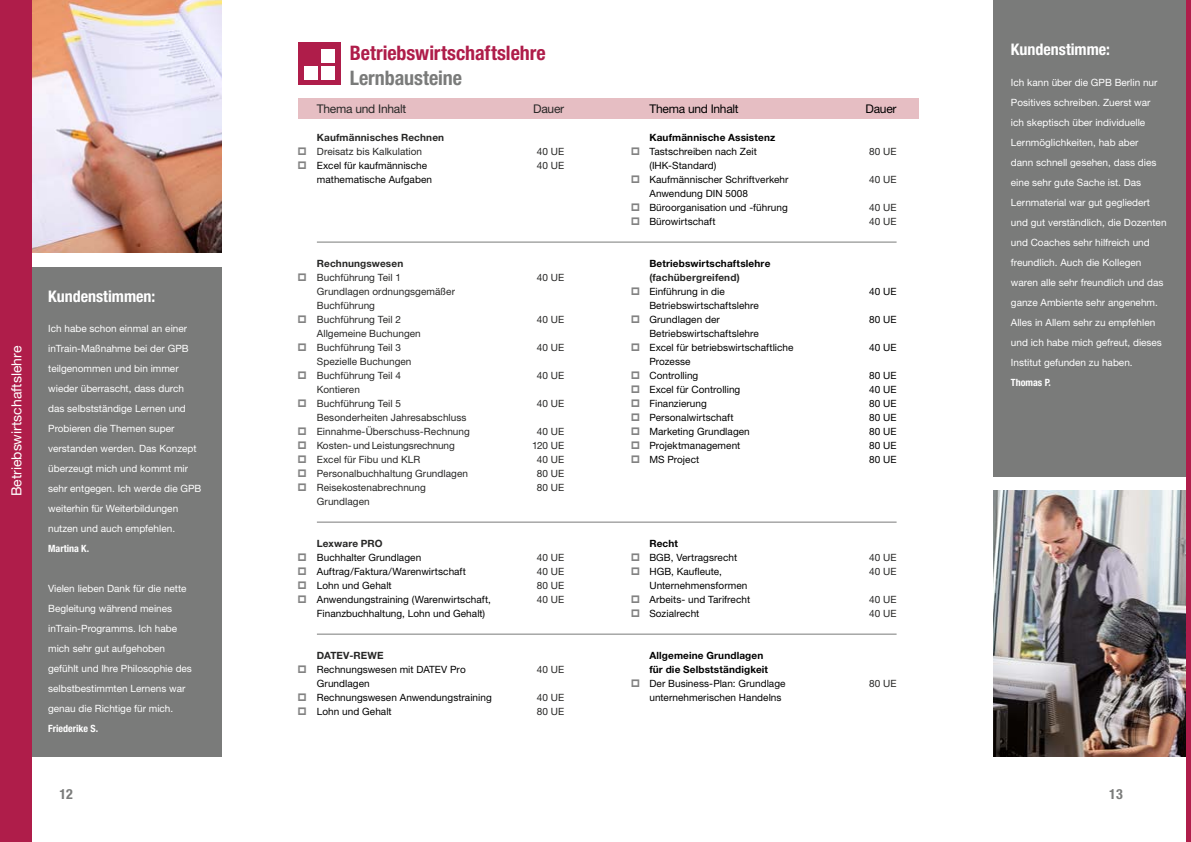
<style>
.page{position:relative;width:1191px;height:842px;background:#fff}
.page>*{position:absolute;margin:0;border:0;box-sizing:border-box;transform-origin:0 0}
.t1{font:700 condensed 20px "Helvetica Neue LT";letter-spacing:-.005em;color:#af1d4a}
.t2{font:700 condensed 20px "Helvetica Neue LT";color:#7a7b7a}
.t3{font:700 condensed 16px "Helvetica Neue LT";color:#fff}
.t4{font:14px "Helvetica Neue LT";letter-spacing:-.005em;color:#fff}
.t5{font:700 condensed 14px "Helvetica Neue LT";color:#7a7b7a}
.t6{font:12px "Helvetica Neue LT";letter-spacing:-.025em;color:#272726}
.t7{font:12px "Helvetica Neue LT";letter-spacing:-.025em;color:#000}
.t8{font:10px/20px "Helvetica Neue LT";color:#fff}
.t9{font:10px/14px "Helvetica Neue LT";letter-spacing:.005em;color:#000}
.t10{font:10px/14px "Helvetica Neue LT";letter-spacing:.005em;color:#272726}
.t11{font:700 10px/14px "Helvetica Neue LT";letter-spacing:.015em;color:#000}
.t12{font:700 10px "Helvetica Neue LT";letter-spacing:.015em;color:#272726}
.t13{font:700 condensed 10px "Helvetica Neue LT";color:#fff}
</style>
<div class="page">
<img style="left:31px;top:0;width:190px;height:253px">
<div style="left:16px;top:267px;width:205px;height:489px;background:#7a7b7a"></div>
<div style="left:298px;top:99px;width:620px;height:20px;background:#e6bec3"></div>
<hr style="left:317px;top:242px;width:579px;height:1px;background:#7a7b7a">
<hr style="left:317px;top:522px;width:579px;height:1px;background:#7a7b7a">
<hr style="left:317px;top:634px;width:579px;height:1px;background:#7a7b7a">
<div style="left:0;top:0;width:31px;height:842px;background:#af1d4a"></div>
<div style="left:994px;top:0;width:197px;height:477px;background:#7a7b7a"></div>
<img style="left:994px;top:490px;width:192px;height:266px">
<div style="left:1186px;top:0;width:5px;height:842px;background:#af1d4a"></div>
<div style="left:298px;top:43px;width:42px;height:42px;background:#af1d4a"></div>
<div style="left:304px;top:66px;width:13px;height:13px;background:#fff"></div>
<div style="left:321px;top:66px;width:14px;height:13px;background:#fff"></div>
<div style="left:321px;top:49px;width:14px;height:13px;background:#fff"></div>
<h3 class="t4" style="left:8px;top:496px;width:152px;rotate:-90deg">Betriebswirtschaftslehre</h3>
<h2 class="t3" style="left:48px;top:286px;width:109px">Kundenstimmen:</h2>
<p class="t8" style="left:48px;top:318px;width:155px">Ich habe schon einmal an einer inTrain-Maßnahme bei der GPB teilgenommen und bin immer wieder überrascht, dass durch das selbstständige Lernen und<br>Probieren die Themen super verstanden werden. Das Konzept überzeugt mich und kommt mir sehr entgegen. Ich werde die GPB weiterhin für Weiterbildungen nutzen und auch empfehlen.</p>
<p class="t13" style="left:48px;top:543px;width:42px">Martina K.</p>
<p class="t8" style="left:48px;top:578px;width:145px">Vielen lieben Dank für die nette<br>Begleitung während meines inTrain-Programms. Ich habe mich sehr gut aufgehoben gefühlt und Ihre Philosophie des selbstbestimmten Lernens war genau die Richtige für mich.</p>
<p class="t13" style="left:48px;top:723px;width:51px">Friederike S.</p>
<h1 class="t1" style="left:350px;top:41px;width:198px">Betriebswirtschaftslehre</h1>
<h1 class="t2" style="left:350px;top:66px;width:114px">Lernbausteine</h1>
<p class="t6" style="left:317px;top:101px;width:91px">Thema und Inhalt</p>
<p class="t12" style="left:317px;top:131px;width:129px">Kaufmännisches Rechnen</p>
<p class="t10" style="left:317px;top:144px;width:107px">Dreisatz bis Kalkulation</p>
<p class="t9" style="left:317px;top:158px;width:117px">Excel für kaufmännische mathematische Aufgaben</p>
<p class="t12" style="left:317px;top:257px;width:88px">Rechnungswesen</p>
<p class="t10" style="left:317px;top:270px;width:154px">Buchführung Teil 1<br>Grundlagen ordnungsgemäßer<br>Buchführung<br>Buchführung Teil 2<br>Allgemeine Buchungen<br>Buchführung Teil 3<br>Spezielle Buchungen<br>Buchführung Teil 4<br>Kontieren<br>Buchführung Teil 5<br>Besonderheiten Jahresabschluss<br>Einnahme-Überschuss-Rechnung<br>Kosten- und Leistungsrechnung<br>Excel für Fibu und KLR<br>Personalbuchhaltung Grundlagen<br>Reisekostenabrechnung<br>Grundlagen</p>
<p class="t12" style="left:317px;top:537px;width:67px">Lexware PRO</p>
<p class="t9" style="left:317px;top:550px;width:176px">Buchhalter Grundlagen<br>Auftrag/Faktura/Warenwirtschaft<br>Lohn und Gehalt<br>Anwendungstraining (Warenwirtschaft,<br>Finanzbuchhaltung, Lohn und Gehalt)</p>
<p class="t12" style="left:317px;top:649px;width:68px">DATEV-REWE</p>
<p class="t9" style="left:317px;top:662px;width:176px">Rechnungswesen mit DATEV Pro<br>Grundlagen<br>Rechnungswesen Anwendungstraining<br>Lohn und Gehalt</p>
<p class="t6" style="left:533px;top:101px;width:32px">Dauer</p>
<p class="t10" style="left:537px;top:144px;width:29px">40 UE<br>40 UE</p>
<p class="t10" style="left:537px;top:270px;width:29px">40 UE</p>
<p class="t10" style="left:537px;top:312px;width:29px">40 UE</p>
<p class="t10" style="left:537px;top:340px;width:29px">40 UE</p>
<p class="t10" style="left:537px;top:368px;width:29px">40 UE</p>
<p class="t10" style="left:537px;top:396px;width:29px">40 UE</p>
<p class="t10" style="left:532px;top:424px;width:34px;text-align:center">40 UE<br>120 UE<br>40 UE<br>80 UE<br>80 UE</p>
<p class="t10" style="left:537px;top:550px;width:29px;text-align:justify">40 UE 40 UE 80 UE 40 UE</p>
<p class="t10" style="left:537px;top:662px;width:29px">40 UE</p>
<p class="t10" style="left:537px;top:690px;width:29px">40 UE<br>80 UE</p>
<p class="t7" style="left:649px;top:101px;width:91px">Thema und Inhalt</p>
<p class="t11" style="left:649px;top:130px;width:127px">Kaufmännische Assistenz</p>
<p class="t9" style="left:649px;top:144px;width:141px">Tastschreiben nach Zeit (IHK-Standard)<br>Kaufmännischer Schriftverkehr<br>Anwendung DIN 5008<br>Büroorganisation und -führung<br>Bürowirtschaft</p>
<p class="t11" style="left:649px;top:256px;width:122px">Betriebswirtschaftslehre</p>
<p class="t12" style="left:649px;top:271px;width:92px">(fachübergreifend)</p>
<p class="t9" style="left:649px;top:284px;width:146px">Einführung in die<br>Betriebswirtschaftslehre<br>Grundlagen der<br>Betriebswirtschaftslehre<br>Excel für betriebswirtschaftliche<br>Prozesse<br>Controlling<br>Excel für Controlling<br>Finanzierung<br>Personalwirtschaft<br>Marketing Grundlagen<br>Projektmanagement<br>MS Project</p>
<p class="t11" style="left:649px;top:536px;width:30px">Recht</p>
<p class="t9" style="left:649px;top:550px;width:102px">BGB, Vertragsrecht<br>HGB, Kaufleute,<br>Unternehmensformen<br>Arbeits- und Tarifrecht<br>Sozialrecht</p>
<p class="t11" style="left:649px;top:648px;width:120px">Allgemeine Grundlagen für die Selbstständigkeit</p>
<p class="t9" style="left:649px;top:676px;width:138px">Der Business-Plan: Grundlage unternehmerischen Handelns</p>
<p class="t7" style="left:865px;top:101px;width:32px">Dauer</p>
<p class="t10" style="left:869px;top:144px;width:29px">80 UE</p>
<p class="t10" style="left:869px;top:172px;width:29px">40 UE</p>
<p class="t10" style="left:869px;top:200px;width:29px">40 UE<br>40 UE</p>
<p class="t9" style="left:869px;top:284px;width:29px">40 UE</p>
<p class="t9" style="left:869px;top:312px;width:29px">80 UE</p>
<p class="t9" style="left:869px;top:340px;width:29px">40 UE</p>
<p class="t9" style="left:869px;top:368px;width:29px;text-align:justify">80 UE 40 UE 80 UE 80 UE 80 UE 80 UE 80 UE</p>
<p class="t10" style="left:869px;top:550px;width:29px">40 UE<br>40 UE</p>
<p class="t10" style="left:869px;top:592px;width:29px">40 UE<br>40 UE</p>
<p class="t10" style="left:869px;top:676px;width:29px">80 UE</p>
<h2 class="t3" style="left:1011px;top:40px;width:101px">Kundenstimme:</h2>
<p class="t8" style="left:1011px;top:72px;width:157px">Ich kann über die GPB Berlin nur<br>Positives schreiben. Zuerst war<br>ich skeptisch über individuelle<br>Lernmöglichkeiten, hab aber<br>dann schnell gesehen, dass dies eine sehr gute Sache ist. Das<br>Lernmaterial war gut gegliedert und gut verständlich, die Dozenten und Coaches sehr hilfreich und freundlich. Auch die Kollegen waren alle sehr freundlich und das ganze Ambiente sehr angenehm.<br>Alles in Allem sehr zu empfehlen und ich habe mich gefreut, dieses<br>Institut gefunden zu haben.</p>
<p class="t13" style="left:1011px;top:377px;width:41px">Thomas P.</p>
<h3 class="t5" style="left:60px;top:785px;width:15px">12</h3>
<h3 class="t5" style="left:1109px;top:785px;width:15px">13</h3>
</div>
